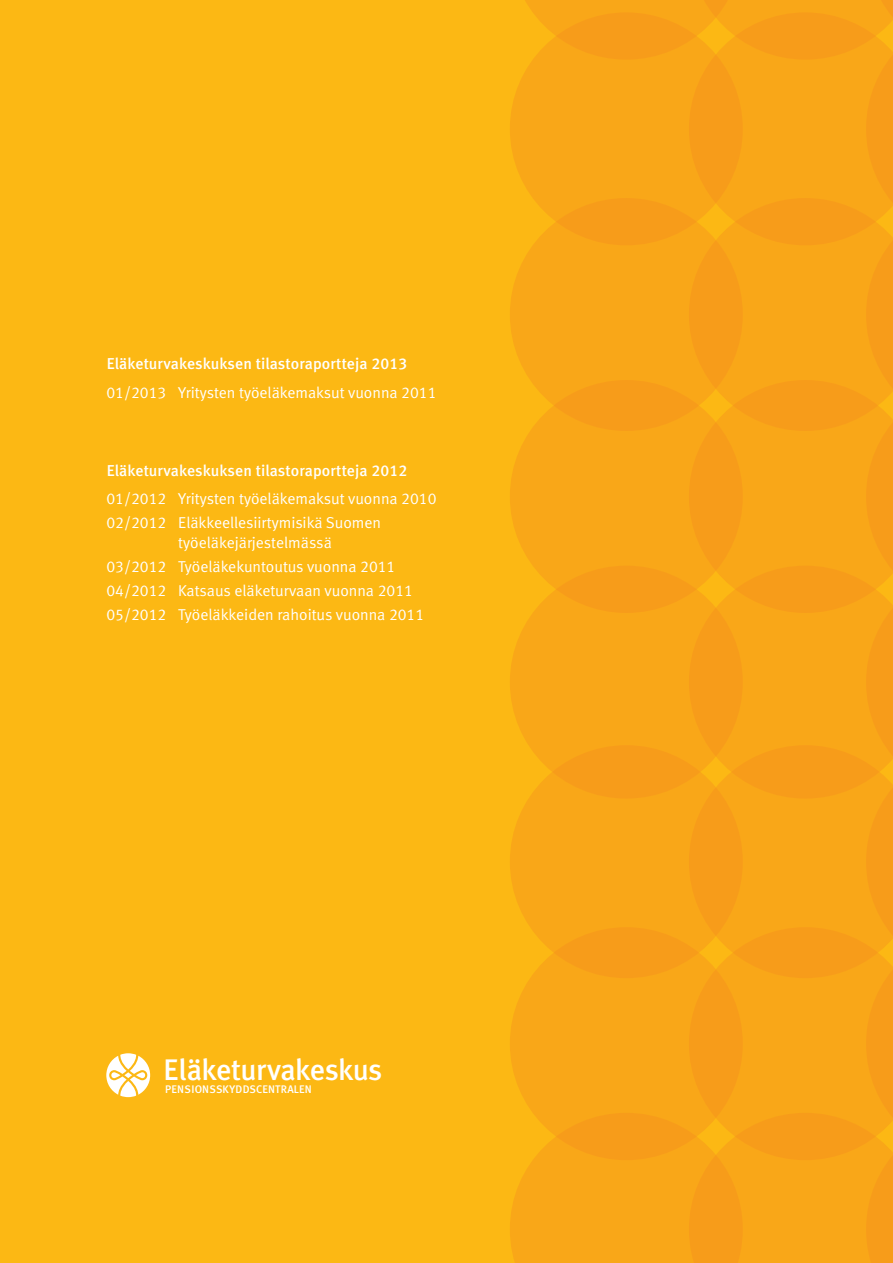
<style>
.page{position:relative;width:893px;height:1263px;background:#fcb814}
.page>*{position:absolute;margin:0;border:0;box-sizing:border-box;transform-origin:0 0}
.t1{font:29.7px "Meta Medium LF";letter-spacing:-.02em;color:#fff}
.Leipä_sisennetty{font:15.75px/19.5px "Meta Normal LF";color:#fff}
.Leipä_sisennetty-2{font:15.75px "Meta Medium LF";letter-spacing:.01em;color:#fff}
.t2{font:10.95px "Meta Medium LF";letter-spacing:.03em;color:#fff}
</style>
<div class="page">
<svg style="left:510px;top:0;width:383px;height:1263px;background:#f8a418"></svg>
<svg style="left:106px;top:1053px;width:44px;height:44px"></svg>
<p class="Leipä_sisennetty-2" style="left:107px;top:355px;width:302px">Eläketurvakeskuksen tilastoraportteja 2013</p>
<p class="Leipä_sisennetty" style="left:106px;top:382px;width:332px">01/2013 Yritysten työeläkemaksut vuonna 2011</p>
<p class="Leipä_sisennetty-2" style="left:107px;top:461px;width:302px">Eläketurvakeskuksen tilastoraportteja 2012</p>
<p class="Leipä_sisennetty" style="left:106px;top:489px;width:332px">01/2012 Yritysten työeläkemaksut vuonna 2010</p>
<p class="Leipä_sisennetty" style="left:178px;top:513px;width:204px;text-indent:-72px">02/2012 Eläkkeellesiirtymisikä Suomen työeläkejärjestelmässä</p>
<p class="Leipä_sisennetty" style="left:106px;top:556px;width:290px">03/2012 Työeläkekuntoutus vuonna 2011</p>
<p class="Leipä_sisennetty" style="left:106px;top:580px;width:308px">04/2012 Katsaus eläketurvaan vuonna 2011</p>
<p class="Leipä_sisennetty" style="left:106px;top:604px;width:319px">05/2012 Työeläkkeiden rahoitus vuonna 2011</p>
<p class="t1" style="left:164px;top:1052px;width:220px">Eläketurvakeskus</p>
<p class="t2" style="left:165px;top:1083px;width:148px">PENSIONSSKYDDSCENTRALEN</p>
</div>
